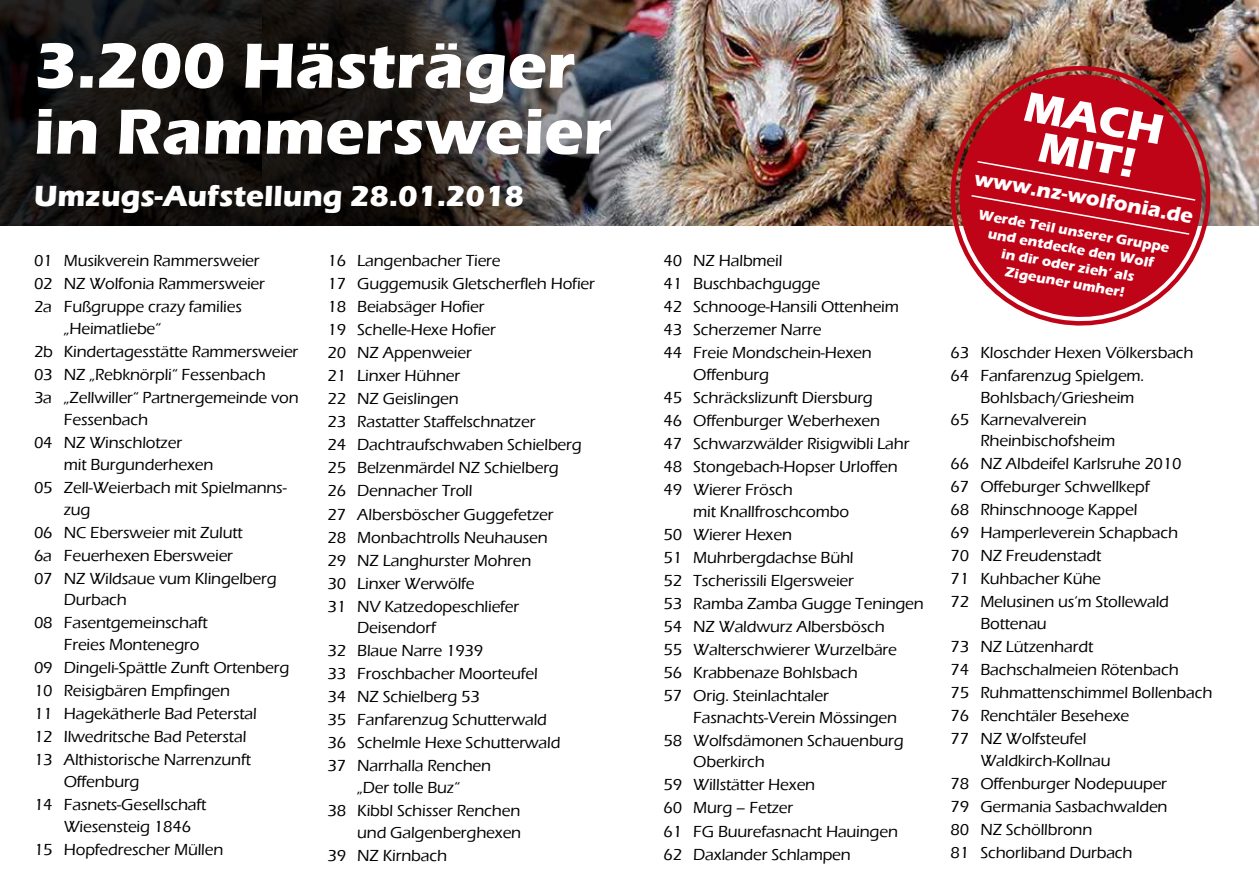
<style>
.page{position:relative;width:1259px;height:893px;background:#fff}
.page>*{position:absolute;margin:0;border:0;box-sizing:border-box;transform-origin:0 0}
.t1{font:700 66px/66px "Eras ITC";color:#fff}
.t2{font:700 43.5px/37.5px "Eras ITC";color:#fff;text-align:center}
.t3{font:700 30px "Eras ITC";color:#fff}
.t4{font:700 21px "Eras ITC";color:#fff}
.t5{font:500 16.5px "Eras ITC";letter-spacing:-.01em;color:#000}
.t6{font:700 14.25px/17.2px "Eras ITC";color:#fff;text-align:center}
</style>
<div class="page">
<img style="left:687px;top:0;width:572px;height:225px">
<svg style="left:0;top:0;width:687px;height:225px;background:#2f2c2b"></svg>
<img style="left:937px;top:53px;width:286px;height:273px">
<h1 class="t1" style="left:34px;top:33px;width:579px">3.200 Hästräger in Rammersweier</h1>
<h3 class="t3" style="left:34px;top:179px;width:491px">Umzugs-Aufstellung 28.01.2018</h3>
<p class="t5" style="left:34px;top:252px;width:227px">01 Musikverein Rammersweier</p>
<p class="t5" style="left:34px;top:275px;width:232px">02 NZ Wolfonia Rammersweier</p>
<p class="t5" style="left:34px;top:298px;width:209px">2a Fußgruppe crazy families</p>
<p class="t5" style="left:64px;top:320px;width:99px">„Heimatliebe“</p>
<p class="t5" style="left:34px;top:343px;width:266px">2b Kindertagesstätte Rammersweier</p>
<p class="t5" style="left:34px;top:366px;width:233px">03 NZ „Rebknörpli“ Fessenbach</p>
<p class="t5" style="left:34px;top:389px;width:266px">3a „Zellwiller“ Partnergemeinde von</p>
<p class="t5" style="left:64px;top:410px;width:86px">Fessenbach</p>
<p class="t5" style="left:34px;top:433px;width:150px">04 NZ Winschlotzer</p>
<p class="t5" style="left:64px;top:455px;width:151px">mit Burgunderhexen</p>
<p class="t5" style="left:34px;top:478px;width:254px">05 Zell-Weierbach mit Spielmanns-</p>
<p class="t5" style="left:64px;top:500px;width:28px">zug</p>
<p class="t5" style="left:34px;top:523px;width:210px">06 NC Ebersweier mit Zulutt</p>
<p class="t5" style="left:34px;top:546px;width:200px">6a Feuerhexen Ebersweier</p>
<p class="t5" style="left:34px;top:569px;width:244px">07 NZ Wildsaue vum Klingelberg</p>
<p class="t5" style="left:64px;top:591px;width:65px">Durbach</p>
<p class="t5" style="left:34px;top:614px;width:175px">08 Fasentgemeinschaft</p>
<p class="t5" style="left:64px;top:635px;width:137px">Freies Montenegro</p>
<p class="t5" style="left:34px;top:658px;width:257px">09 Dingeli-Spättle Zunft Ortenberg</p>
<p class="t5" style="left:34px;top:681px;width:198px">10 Reisigbären Empfingen</p>
<p class="t5" style="left:34px;top:704px;width:224px">11 Hagekätherle Bad Peterstal</p>
<p class="t5" style="left:34px;top:727px;width:214px">12 Ilwedritsche Bad Peterstal</p>
<p class="t5" style="left:34px;top:750px;width:218px">13 Althistorische Narrenzunft</p>
<p class="t5" style="left:64px;top:772px;width:77px">Offenburg</p>
<p class="t5" style="left:34px;top:795px;width:174px">14 Fasnets-Gesellschaft</p>
<p class="t5" style="left:64px;top:817px;width:129px">Wiesensteig 1846</p>
<p class="t5" style="left:34px;top:840px;width:191px">15 Hopfedrescher Müllen</p>
<p class="t5" style="left:327px;top:252px;width:175px">16 Langenbacher Tiere</p>
<p class="t5" style="left:327px;top:275px;width:269px">17 Guggemusik Gletscherfleh Hofier</p>
<p class="t5" style="left:327px;top:298px;width:158px">18 Beiabsäger Hofier</p>
<p class="t5" style="left:327px;top:321px;width:170px">19 Schelle-Hexe Hofier</p>
<p class="t5" style="left:327px;top:344px;width:146px">20 NZ Appenweier</p>
<p class="t5" style="left:327px;top:367px;width:134px">21 Linxer Hühner</p>
<p class="t5" style="left:327px;top:390px;width:133px">22 NZ Geislingen</p>
<p class="t5" style="left:327px;top:413px;width:209px">23 Rastatter Staffelschnatzer</p>
<p class="t5" style="left:327px;top:436px;width:256px">24 Dachtraufschwaben Schielberg</p>
<p class="t5" style="left:327px;top:459px;width:233px">25 Belzenmärdel NZ Schielberg</p>
<p class="t5" style="left:327px;top:482px;width:147px">26 Dennacher Troll</p>
<p class="t5" style="left:327px;top:505px;width:227px">27 Albersböscher Guggefetzer</p>
<p class="t5" style="left:327px;top:528px;width:222px">28 Monbachtrolls Neuhausen</p>
<p class="t5" style="left:327px;top:551px;width:205px">29 NZ Langhurster Mohren</p>
<p class="t5" style="left:327px;top:574px;width:149px">30 Linxer Werwölfe</p>
<p class="t5" style="left:327px;top:597px;width:193px">31 NV Katzedopeschliefer</p>
<p class="t5" style="left:357px;top:619px;width:80px">Deisendorf</p>
<p class="t5" style="left:327px;top:642px;width:157px">32 Blaue Narre 1939</p>
<p class="t5" style="left:327px;top:665px;width:212px">33 Froschbacher Moorteufel</p>
<p class="t5" style="left:327px;top:688px;width:154px">34 NZ Schielberg 53</p>
<p class="t5" style="left:327px;top:711px;width:221px">35 Fanfarenzug Schutterwald</p>
<p class="t5" style="left:327px;top:734px;width:234px">36 Schelmle Hexe Schutterwald</p>
<p class="t5" style="left:327px;top:757px;width:165px">37 Narrhalla Renchen</p>
<p class="t5" style="left:357px;top:778px;width:104px">„Der tolle Buz“</p>
<p class="t5" style="left:327px;top:801px;width:194px">38 Kibbl Schisser Renchen</p>
<p class="t5" style="left:357px;top:823px;width:165px">und Galgenberghexen</p>
<p class="t5" style="left:327px;top:846px;width:121px">39 NZ Kirnbach</p>
<p class="t5" style="left:663px;top:251px;width:120px">40 NZ Halbmeil</p>
<p class="t5" style="left:663px;top:274px;width:158px">41 Buschbachgugge</p>
<p class="t5" style="left:663px;top:297px;width:237px">42 Schnooge-Hansili Ottenheim</p>
<p class="t5" style="left:663px;top:320px;width:159px">43 Scherzemer Narre</p>
<p class="t5" style="left:663px;top:343px;width:210px">44 Freie Mondschein-Hexen</p>
<p class="t5" style="left:693px;top:365px;width:77px">Offenburg</p>
<p class="t5" style="left:663px;top:388px;width:211px">45 Schräckslizunft Diersburg</p>
<p class="t5" style="left:663px;top:411px;width:218px">46 Offenburger Weberhexen</p>
<p class="t5" style="left:663px;top:434px;width:247px">47 Schwarzwälder Risigwibli Lahr</p>
<p class="t5" style="left:663px;top:457px;width:236px">48 Stongebach-Hopser Urloffen</p>
<p class="t5" style="left:663px;top:480px;width:131px">49 Wierer Frösch</p>
<p class="t5" style="left:693px;top:502px;width:157px">mit Knallfroschcombo</p>
<p class="t5" style="left:663px;top:525px;width:130px">50 Wierer Hexen</p>
<p class="t5" style="left:663px;top:548px;width:192px">51 Muhrbergdachse Bühl</p>
<p class="t5" style="left:663px;top:571px;width:192px">52 Tscherissili Elgersweier</p>
<p class="t5" style="left:663px;top:594px;width:262px">53 Ramba Zamba Gugge Teningen</p>
<p class="t5" style="left:663px;top:617px;width:223px">54 NZ Waldwurz Albersbösch</p>
<p class="t5" style="left:663px;top:640px;width:235px">55 Walterschwierer Wurzelbäre</p>
<p class="t5" style="left:663px;top:663px;width:196px">56 Krabbenaze Bohlsbach</p>
<p class="t5" style="left:663px;top:686px;width:167px">57 Orig. Steinlachtaler</p>
<p class="t5" style="left:693px;top:708px;width:205px">Fasnachts-Verein Mössingen</p>
<p class="t5" style="left:663px;top:731px;width:242px">58 Wolfsdämonen Schauenburg</p>
<p class="t5" style="left:693px;top:753px;width:73px">Oberkirch</p>
<p class="t5" style="left:663px;top:776px;width:153px">59 Willstätter Hexen</p>
<p class="t5" style="left:663px;top:799px;width:131px">60 Murg – Fetzer</p>
<p class="t5" style="left:663px;top:822px;width:236px">61 FG Buurefasnacht Hauingen</p>
<p class="t5" style="left:663px;top:845px;width:189px">62 Daxlander Schlampen</p>
<h2 class="t2" style="left:1028px;top:88px;width:136px;rotate:10deg">Mach mit!</h2>
<p class="t6" style="left:980px;top:206px;width:196px;rotate:10deg">Werde TeilunsererGruppe und entdecke den Wolf<br>in diroderzieh‘ als<br>Zigeunerumher!</p>
<p class="t4" style="left:977px;top:166px;width:224px;rotate:10deg">www.nz-wolfonia.de</p>
<p class="t5" style="left:950px;top:343px;width:244px">63 Kloschder Hexen Völkersbach</p>
<p class="t5" style="left:950px;top:366px;width:195px">64 Fanfarenzug Spielgem.</p>
<p class="t5" style="left:980px;top:388px;width:155px">Bohlsbach/Griesheim</p>
<p class="t5" style="left:950px;top:410px;width:138px">65 Karnevalverein</p>
<p class="t5" style="left:980px;top:432px;width:136px">Rheinbischofsheim</p>
<p class="t5" style="left:950px;top:455px;width:232px">66 NZ Albdeifel Karlsruhe 2010</p>
<p class="t5" style="left:950px;top:478px;width:200px">67 Offeburger Schwellkepf</p>
<p class="t5" style="left:950px;top:501px;width:188px">68 Rhinschnooge Kappel</p>
<p class="t5" style="left:950px;top:524px;width:229px">69 Hamperleverein Schapbach</p>
<p class="t5" style="left:950px;top:547px;width:152px">70 NZ Freudenstadt</p>
<p class="t5" style="left:950px;top:570px;width:152px">71 Kuhbacher Kühe</p>
<p class="t5" style="left:950px;top:593px;width:220px">72 Melusinen us‘m Stollewald</p>
<p class="t5" style="left:980px;top:614px;width:68px">Bottenau</p>
<p class="t5" style="left:950px;top:637px;width:144px">73 NZ Lützenhardt</p>
<p class="t5" style="left:950px;top:660px;width:230px">74 Bachschalmeien Rötenbach</p>
<p class="t5" style="left:950px;top:683px;width:263px">75 Ruhmattenschimmel Bollenbach</p>
<p class="t5" style="left:950px;top:706px;width:180px">76 Renchtäler Besehexe</p>
<p class="t5" style="left:950px;top:729px;width:137px">77 NZ Wolfsteufel</p>
<p class="t5" style="left:980px;top:751px;width:132px">Waldkirch-Kollnau</p>
<p class="t5" style="left:950px;top:774px;width:218px">78 Offenburger Nodepuuper</p>
<p class="t5" style="left:950px;top:797px;width:218px">79 Germania Sasbachwalden</p>
<p class="t5" style="left:950px;top:820px;width:143px">80 NZ Schöllbronn</p>
<p class="t5" style="left:950px;top:843px;width:183px">81 Schorliband Durbach</p>
</div>
